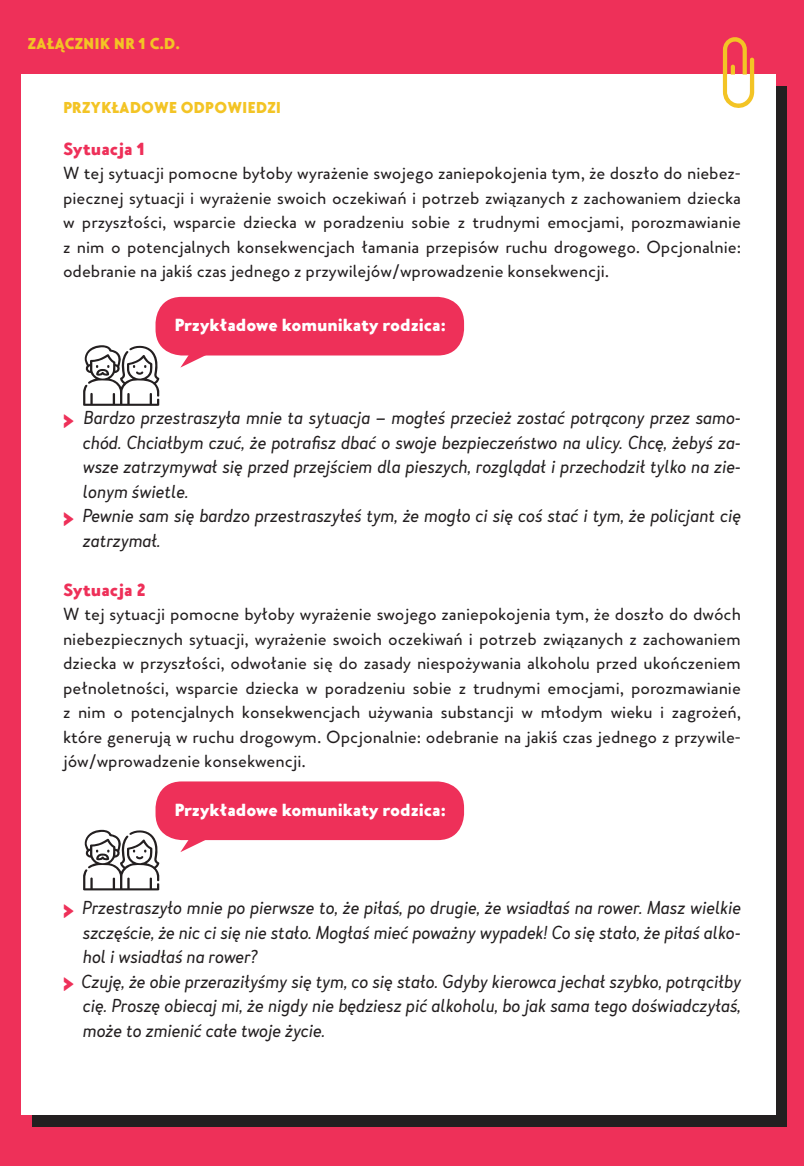
<style>
.page{position:relative;width:804px;height:1166px;background:#ee3059}
.page>*{position:absolute;margin:0;border:0;box-sizing:border-box;transform-origin:0 0}
.t1{font:17.5px/24.5px "Merlogrotesque";color:#231f20;text-align:justify}
.t2{font:italic 17.5px/24.5px "Merlo Neue";color:#231f20;text-align:justify}
.t3{font:900 17.5px "Merlogrotesque";color:#fff}
.t4{font:900 17.5px "Merlogrotesque";color:#ee3059}
.t5{font:15.75px "Merlogrotesque Balck";color:#f3c425}
.s1{font-family:"Merlogrotesque Balck";font-style:normal;font-size:29.75px;color:#ee3059}
</style>
<div class="page">
<div style="left:32px;top:86px;width:755px;height:1040px;background:#231f20"></div>
<div style="left:21px;top:74px;width:755px;height:1041px;background:#fff"></div>
<svg style="left:723px;top:37px;width:31px;height:71px"></svg>
<svg style="left:83px;top:345px;width:76px;height:61px"></svg>
<svg style="left:83px;top:830px;width:76px;height:60px"></svg>
<div style="left:155px;top:297px;width:309px;height:58px;background:#ee3059;border-radius:26px"></div>
<svg style="left:180px;top:355px;width:50px;height:13px"></svg>
<div style="left:155px;top:781px;width:309px;height:59px;background:#ee3059;border-radius:26px"></div>
<svg style="left:180px;top:840px;width:50px;height:12px"></svg>
<p class="t5" style="left:28px;top:33px;width:153px">ZAŁĄCZNIK NR 1 C.D.</p>
<p class="t5" style="left:63px;top:96px;width:219px">PRZYKŁADOWE ODPOWIEDZI</p>
<p class="t4" style="left:63px;top:136px;width:83px">Sytuacja 1</p>
<p class="t1" style="left:63px;top:161px;width:679px">W tej sytuacji pomocne byłoby wyrażenie swojego zaniepokojenia tym, że doszło do niebez&shy;piecznej sytuacji i wyrażenie swoich oczekiwań i potrzeb związanych z zachowaniem dziecka w przyszłości, wsparcie dziecka w poradzeniu sobie z trudnymi emocjami, porozmawianie z nim o potencjalnych konsekwencjach łamania przepisów ruchu drogowego. Opcjonalnie: odebranie na jakiś czas jednego z przywilejów/wprowadzenie konsekwencji.</p>
<p class="t3" style="left:174px;top:313px;width:273px">Przykładowe komunikaty rodzica:</p>
<p class="t2" style="left:83px;top:406px;width:659px;text-indent:-20px"><span class="s1">&gt;</span> Bardzo przestraszyła mnie ta sytuacja – mogłeś przecież zostać potrącony przez samo&shy;chód. Chciałbym czuć, że potrafisz dbać o swoje bezpieczeństwo na ulicy. Chcę, żebyś za&shy;wsze zatrzymywał się przed przejściem dla pieszych, rozglądał i przechodził tylko na zie&shy;lonym świetle.</p>
<p class="t2" style="left:83px;top:504px;width:659px;text-indent:-20px"><span class="s1">&gt;</span> Pewnie sam się bardzo przestraszyłeś tym, że mogło ci się coś stać i tym, że policjant cię zatrzymał.</p>
<p class="t4" style="left:63px;top:577px;width:84px">Sytuacja 2</p>
<p class="t1" style="left:63px;top:602px;width:679px">W tej sytuacji pomocne byłoby wyrażenie swojego zaniepokojenia tym, że doszło do dwóch niebezpiecznych sytuacji, wyrażenie swoich oczekiwań i potrzeb związanych z zachowaniem dziecka w przyszłości, odwołanie się do zasady niespożywania alkoholu przed ukończeniem pełnoletności, wsparcie dziecka w poradzeniu sobie z trudnymi emocjami, porozmawianie z nim o potencjalnych konsekwencjach używania substancji w młodym wieku i zagrożeń, które generują w ruchu drogowym. Opcjonalnie: odebranie na jakiś czas jednego z przywile&shy;jów/wprowadzenie konsekwencji.</p>
<p class="t3" style="left:174px;top:797px;width:273px">Przykładowe komunikaty rodzica:</p>
<p class="t2" style="left:83px;top:896px;width:659px;text-indent:-20px"><span class="s1">&gt;</span> Przestraszyło mnie po pierwsze to, że piłaś, po drugie, że wsiadłaś na rower. Masz wielkie szczęście, że nic ci się nie stało. Mogłaś mieć poważny wypadek! Co się stało, że piłaś alko&shy;hol i wsiadłaś na rower?</p>
<p class="t2" style="left:83px;top:969px;width:659px;text-indent:-20px"><span class="s1">&gt;</span> Czuję, że obie przeraziłyśmy się tym, co się stało. Gdyby kierowca jechał szybko, potrąciłby cię. Proszę obiecaj mi, że nigdy nie będziesz pić alkoholu, bo jak sama tego doświadczyłaś, może to zmienić całe twoje życie.</p>
</div>
